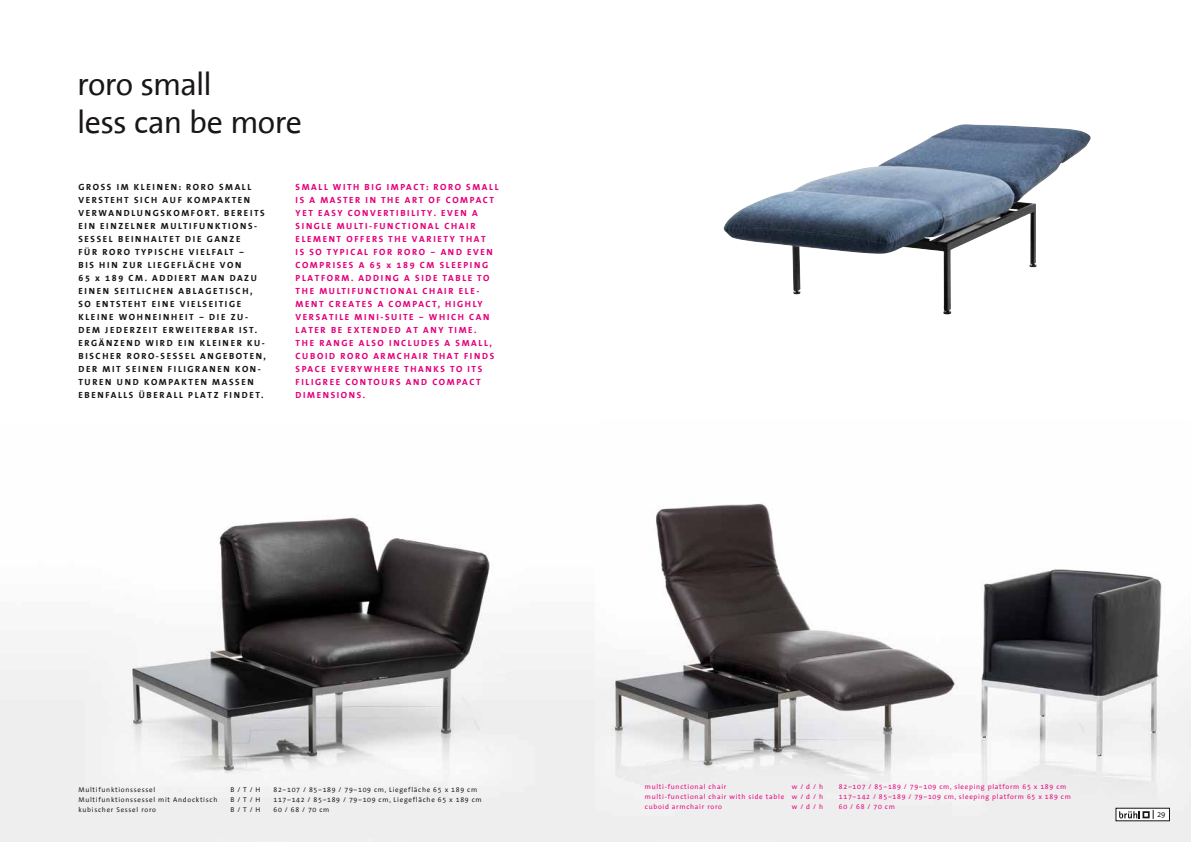
<style>
.page{position:relative;width:1191px;height:842px;background:#fff}
.page>*{position:absolute;margin:0;border:0;box-sizing:border-box;transform-origin:0 0}
.t1{font:32px/38.4px "The Sans Office";letter-spacing:-.02em;color:#181716}
.t2{font:700 9px/13px "The Sans Office";letter-spacing:.18em;color:#e5007c}
.t3{font:700 9px/13px "The Sans Office";letter-spacing:.18em;color:#181716}
.t4{font:7.8px "The Sans Office";color:#181716}
.t5{font:7px "The Sans Office";letter-spacing:.1em;color:#e5007c}
.t6{font:7px "The Sans Office";letter-spacing:.1em;color:#181716}
</style>
<div class="page">
<img style="left:0;top:515px;width:595px;height:327px">
<img style="left:595px;top:503px;width:596px;height:339px">
<img style="left:723px;top:124px;width:368px;height:190px">
<div style="left:1116px;top:808px;width:53px;height:13px;background:#fff"></div>
<svg style="left:1119px;top:810px;width:34px;height:9px"></svg>
<h1 class="t1" style="left:77px;top:66px;width:226px">roro small<br>less can be more</h1>
<p class="t3" style="left:78px;top:181px;width:189px">GROSS IM KLEINEN: RORO SMALL<br>VERSTEHT SICH AUF KOMPAKTEN<br>VERWANDLUNGSKOMFORT. BEREITS<br>EIN EINZELNER MULTIFUNKTIONS-<br>SESSEL BEINHALTET DIE GANZE<br>FÜR RORO TYPISCHE VIELFALT –<br>BIS HIN ZUR LIEGEFLÄCHE VON<br>65 x 189 CM. ADDIERT MAN DAZU<br>EINEN SEITLICHEN ABLAGETISCH,<br>SO ENTSTEHT EINE VIELSEITIGE<br>KLEINE WOHNEINHEIT – DIE ZU-<br>DEM JEDERZEIT ERWEITERBAR IST.<br>ERGÄNZEND WIRD EIN KLEINER KU-<br>BISCHER RORO-SESSEL ANGEBOTEN,<br>DER MIT SEINEN FILIGRANEN KON-<br>TUREN UND KOMPAKTEN MASSEN<br>EBENFALLS ÜBERALL PLATZ FINDET.</p>
<p class="t2" style="left:296px;top:181px;width:204px">SMALL WITH BIG IMPACT: RORO SMALL<br>IS A MASTER IN THE ART OF COMPACT<br>YET EASY CONVERTIBILITY. EVEN A<br>SINGLE MULTI-FUNCTIONAL CHAIR<br>ELEMENT OFFERS THE VARIETY THAT<br>IS SO TYPICAL FOR RORO – AND EVEN<br>COMPRISES A 65 x 189 CM SLEEPING<br>PLATFORM. ADDING A SIDE TABLE TO<br>THE MULTIFUNCTIONAL CHAIR ELE-<br>MENT CREATES A COMPACT, HIGHLY<br>VERSATILE MINI-SUITE – WHICH CAN<br>LATER BE EXTENDED AT ANY TIME.<br>THE RANGE ALSO INCLUDES A SMALL,<br>CUBOID RORO ARMCHAIR THAT FINDS<br>SPACE EVERYWHERE THANKS TO ITS<br>FILIGREE CONTOURS AND COMPACT<br>DIMENSIONS.</p>
<p class="t6" style="left:78px;top:786px;width:78px">Multifunktionssessel</p>
<p class="t6" style="left:230px;top:786px;width:31px">B / T / H</p>
<p class="t6" style="left:273px;top:786px;width:205px">82–107 / 85–189 / 79–109 cm, Liegefläche 65 x 189 cm</p>
<p class="t6" style="left:78px;top:796px;width:140px">Multifunktionssessel mit Andocktisch</p>
<p class="t6" style="left:230px;top:796px;width:31px">B / T / H</p>
<p class="t6" style="left:273px;top:796px;width:210px">117–142 / 85–189 / 79–109 cm, Liegefläche 65 x 189 cm</p>
<p class="t6" style="left:78px;top:806px;width:79px">kubischer Sessel roro</p>
<p class="t6" style="left:230px;top:806px;width:31px">B / T / H</p>
<p class="t6" style="left:273px;top:806px;width:57px">60 / 68 / 70 cm</p>
<p class="t5" style="left:645px;top:783px;width:83px">multi-functional chair</p>
<p class="t5" style="left:792px;top:783px;width:33px">w / d / h</p>
<p class="t5" style="left:839px;top:783px;width:229px">82–107 / 85–189 / 79–109 cm, sleeping platform 65 x 189 cm</p>
<p class="t5" style="left:645px;top:793px;width:180px">multi-functional chair with side table w / d / h</p>
<p class="t5" style="left:839px;top:793px;width:233px">117–142 / 85–189 / 79–109 cm, sleeping platform 65 x 189 cm</p>
<p class="t5" style="left:645px;top:803px;width:79px">cuboid armchair roro</p>
<p class="t5" style="left:792px;top:803px;width:33px">w / d / h</p>
<p class="t5" style="left:839px;top:803px;width:57px">60 / 68 / 70 cm</p>
<p class="t4" style="left:1157px;top:810px;width:10px">29</p>
</div>
